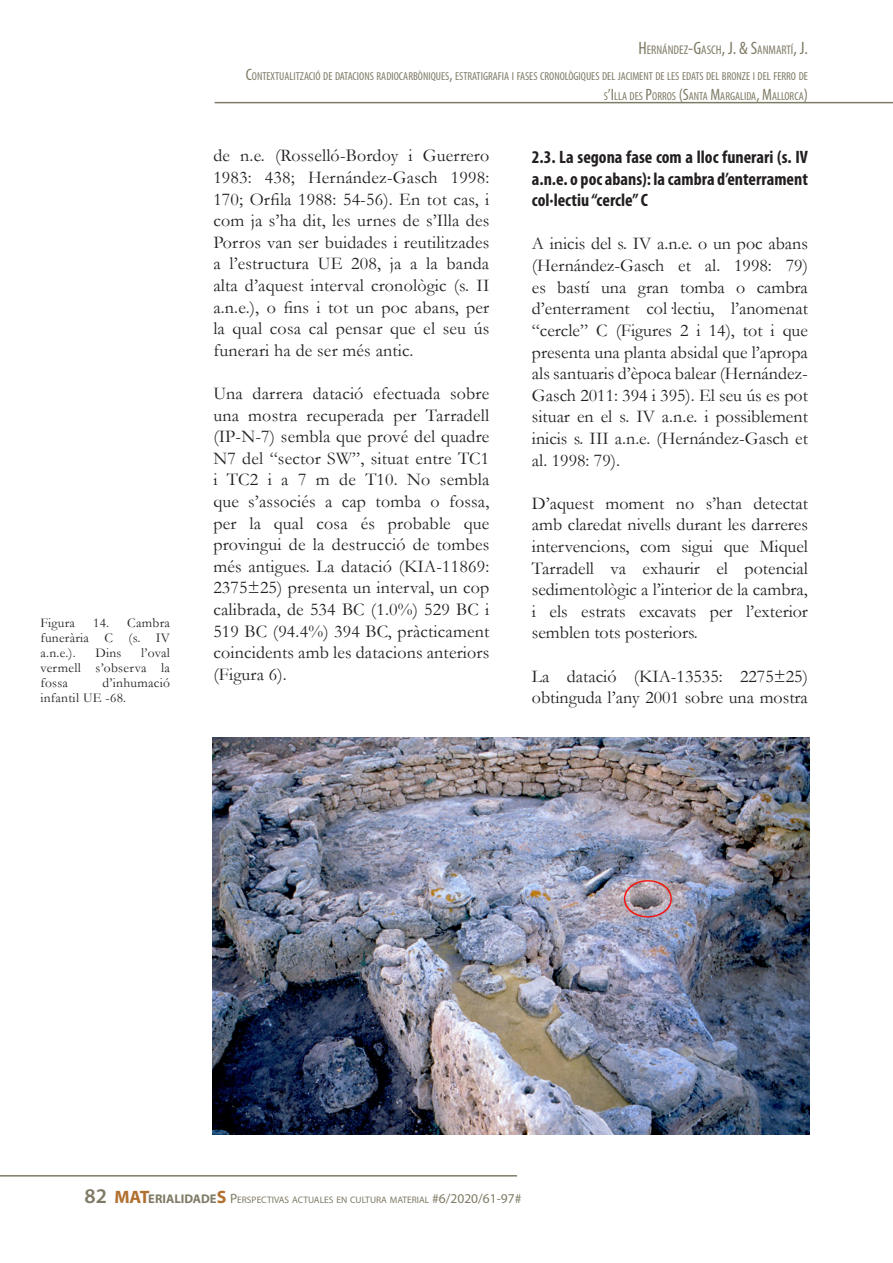
<style>
.page{position:relative;width:893px;height:1263px;background:#fff}
.page>*{position:absolute;margin:0;border:0;box-sizing:border-box;transform-origin:0 0}
.t1{font:18px/21.6px "Garamond";color:#231f20;text-align:justify}
.t2{font:700 condensed 18px/21.6px "Myriad Pro";color:#231f20;text-align:justify}
.t3{font:13.5px/15px "Garamond";letter-spacing:.02em;color:#231f20;text-align:justify}
.t4{font:condensed 12.6px "Myriad Pro";color:#7f7b66}
.t5{font:condensed 11.55px/19.8px "Myriad Pro";color:#7f7b66;text-align:right}
.t6{font:9.45px "Myriad Pro";color:#7f7b66}
.s1{font-style:inherit}
.s2{font-size:18px}
.s3{font-size:16.5px}
.s4{font-weight:600;font-size:21px}
.s5{font-weight:700;font-size:18px;color:#b1702f}
.s6{font-weight:700;font-size:12.6px}
.s7{font-size:13.5px}
</style>
<div class="page">
<hr style="left:0;top:1175px;width:517px;height:1px;background:#7f7b66">
<hr style="left:215px;top:102px;width:678px;height:1px;background:#7f7b66">
<img style="left:213px;top:737px;width:596px;height:397px">
<p class="t3" style="left:40px;top:615px;width:131px;text-indent:53px">14. Cambra funerària C (s. <span class="s1">IV </span>a.n.e.).</p>
<p class="t3" style="left:40px;top:615px;width:36px">Figura</p>
<p class="t3" style="left:40px;top:645px;width:131px;text-indent:101px">l’oval vermell s’observa la fossa</p>
<p class="t3" style="left:95px;top:645px;width:28px">Dins</p>
<p class="t3" style="left:40px;top:675px;width:131px;text-indent:62px">d’inhumació infantil UE -68.</p>
<p class="t4" style="left:638px;top:42px;width:171px"><span class="s2">H</span>ERNÁNDEZ<span class="s2">-G</span>ASCH<span class="s2">, J. &amp; S</span>ANMARTÍ<span class="s2">, J.</span></p>
<p class="t5" style="left:246px;top:66px;width:564px"><span class="s3">C</span>ONTEXTUALITZACIÓ DE DATACIONS RADIOCARBÒNIQUES<span class="s3">,</span> ESTRATIGRAFIA I FASES CRONOLÒGIQUES DEL JACIMENT DE LES EDATS DEL BRONZE I DEL FERRO DE<br>S<span class="s3">’I</span> LLA DES <span class="s3">P</span>ORROS <span class="s3">(S</span>ANTA <span class="s3">M</span>ARGALIDA<span class="s3">, M</span>ALLORCA<span class="s3">)</span></p>
<p class="t1" style="left:213px;top:145px;width:278px">de n.e. (Rosselló-Bordoy i Guerrero 1983: 438; Hernández-Gasch 1998:<br>170; Orfila 1988: 54-56). En tot cas, i com ja s’ha dit, les urnes de s’Illa des Porros van ser buidades i reutilitzades a l’estructura UE 208, ja a la banda alta d’aquest interval cronològic (s. <span class="s1">II </span>a.n.e.), o fins i tot un poc abans, per la qual cosa cal pensar que el seu ús funerari ha de ser més antic.</p>
<p class="t1" style="left:213px;top:382px;width:278px">Una darrera datació efectuada sobre una mostra recuperada per Tarradell (IP-N-7) sembla que prové del quadre N7 del “sector SW”, situat entre TC1 i TC2 i a 7 m de T10. No sembla que s’associés a cap tomba o fossa, per la qual cosa és probable que provingui de la destrucció de tombes més antigues. La datació (KIA-11869:<br>2375±25) presenta un interval, un cop calibrada, de 534 BC (1.0%) 529 BC i 519 BC (94.4%) 394 BC, pràcticament coincidents amb les datacions anteriors (Figura 6).</p>
<p class="t2" style="left:532px;top:146px;width:278px">2.3. La segona fase com a lloc funerari (s. IV a.n.e. o poc abans): la cambra d’enterrament col·lectiu “cercle” C</p>
<p class="t1" style="left:532px;top:233px;width:278px">A inicis del s. <span class="s1">IV</span> a.n.e. o un poc abans (Hernández-Gasch et al. 1998: 79) es bastí una gran tomba o cambra d’enterrament col·lectiu, l’anomenat “cercle” C (Figures 2 i 14), tot i que presenta una planta absidal que l’apropa als santuaris d’època balear (Hernández-Gasch 2011: 394 i 395). El seu ús es pot situar en el s. <span class="s1">IV</span> a.n.e. i possiblement inicis s. <span class="s1">III</span> a.n.e. (Hernández-Gasch et al. 1998: 79).</p>
<p class="t1" style="left:532px;top:492px;width:278px">D’aquest moment no s’han detectat amb claredat nivells durant les darreres intervencions, com sigui que Miquel Tarradell va exhaurir el potencial sedimentològic a l’interior de la cambra, i els estrats excavats per l’exterior semblen tots posteriors.</p>
<p class="t1" style="left:532px;top:665px;width:278px">La datació (KIA-13535: 2275±25) obtinguda l’any 2001 sobre una mostra</p>
<p class="t6" style="left:85px;top:1194px;width:438px"><span class="s4">82</span> <span class="s5">MAT</span><span class="s6">ERIALIDADE</span><span class="s5">S</span> <span class="s7">P</span>ERSPECTIVAS ACTUALES EN CULTURA MATERIAL <span class="s7">#6/2020/61-97#</span></p>
</div>
